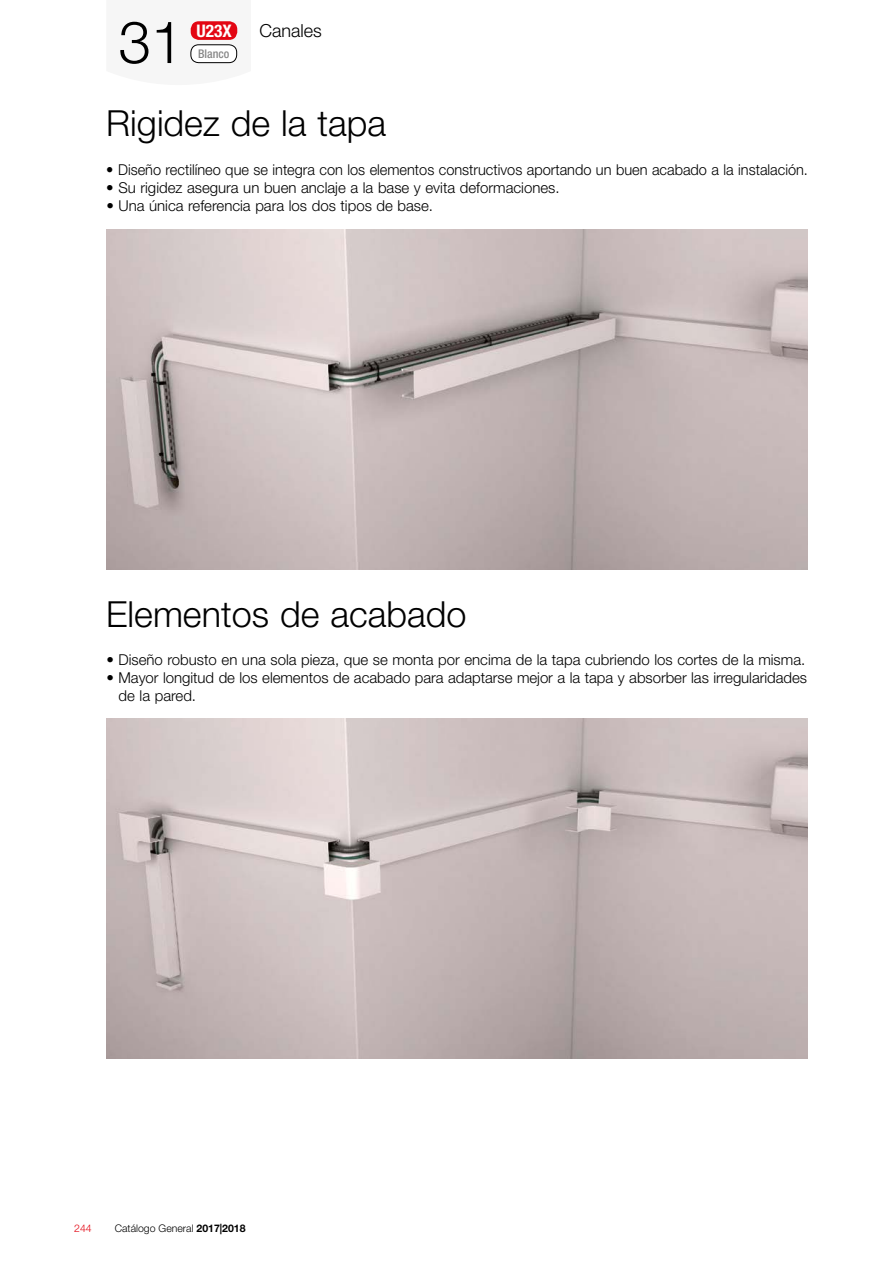
<style>
.page{position:relative;width:893px;height:1263px;background:#fff}
.page>*{position:absolute;margin:0;border:0;box-sizing:border-box;transform-origin:0 0}
.t1{font:300 58.5px "Helvetica Neue LT Std";color:#000}
.t2{font:300 36px "Helvetica Neue LT Std";color:#000}
.t3{font:300 18px "Helvetica Neue LT Std";color:#000}
.t4{font:700 condensed 17.4px "Helvetica Neue LT Std";color:#fff}
.t5{font:300 15px/18px "Helvetica Neue LT Std";color:#000}
.t6{font:500 condensed 12px "Helvetica Neue LT Std";color:#878787}
.t7{font:300 10.5px "Helvetica Neue LT Std";color:#000}
.t8{font:300 10.5px "Helvetica Neue LT Std";color:#e30613}
.s1{font-weight:700}
</style>
<div class="page">
<img style="left:106px;top:230px;width:702px;height:340px">
<img style="left:106px;top:718px;width:702px;height:340px">
<svg style="left:190px;top:21px;width:48px;height:43px"></svg>
<div style="left:191px;top:21px;width:46px;height:19px;background:#e30613;border-radius:8px"></div>
<div style="left:191px;top:45px;width:46px;height:18px;background:#fff;border-radius:8px"></div>
<div style="left:190px;top:44px;width:47px;height:19px;border:1px solid #000;border-radius:8px"></div>
<h1 class="t1" style="left:118px;top:6px;width:67px">31</h1>
<p class="t4" style="left:196px;top:20px;width:37px">U23X</p>
<p class="t6" style="left:198px;top:47px;width:33px">Blanco</p>
<p class="t3" style="left:259px;top:20px;width:64px">Canales</p>
<h2 class="t2" style="left:106px;top:101px;width:281px">Rigidez de la tapa</h2>
<p class="t5" style="left:106px;top:160px;width:703px">• Diseño rectilíneo que se integra con los elementos constructivos aportando un buen acabado a la instalación.</p>
<p class="t5" style="left:106px;top:178px;width:455px">• Su rigidez asegura un buen anclaje a la base y evita deformaciones.</p>
<p class="t5" style="left:106px;top:196px;width:328px">• Una única referencia para los dos tipos de base.</p>
<h2 class="t2" style="left:106px;top:593px;width:362px">Elementos de acabado</h2>
<p class="t5" style="left:106px;top:650px;width:700px">• Diseño robusto en una sola pieza, que se monta por encima de la tapa cubriendo los cortes de la misma.</p>
<p class="t5" style="left:119px;top:668px;width:690px;text-indent:-12px">• Mayor longitud de los elementos de acabado para adaptarse mejor a la tapa y absorber las irregularidades de la pared.</p>
<p class="t8" style="left:74px;top:1222px;width:19px">244</p>
<p class="t7" style="left:115px;top:1222px;width:132px">Catálogo General <span class="s1">2017|2018</span></p>
</div>
